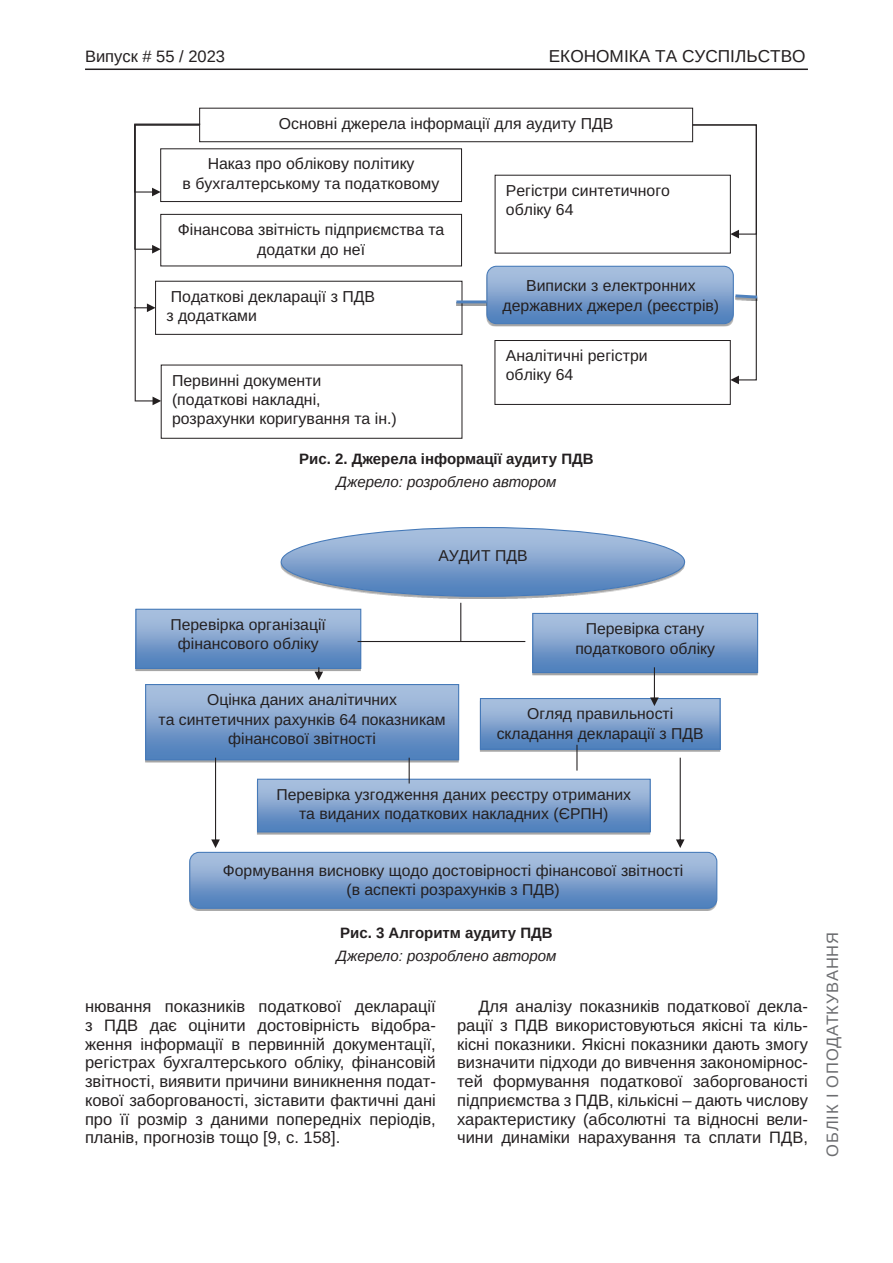
<style>
.page{position:relative;width:893px;height:1263px;background:#fff}
.page>*{position:absolute;margin:0;border:0;box-sizing:border-box;transform-origin:0 0}
.t1{font:17.25px "Arimo";color:#231f20}
.Текст_основной_G{font:16.5px/18.8px "Arimo";color:#231f20;text-align:justify}
.t2{font:16.5px "Arimo";letter-spacing:.05em;color:#6c6d70}
.t3{font:16.5px "Arimo";color:#231f20}
.t4{font:15.9px/19.5px "Arimo Roman";color:#231f20}
.t5{font:15.9px/19.6px "Arimo";color:#231f20;text-align:center}
.t6{font:15.75px/19.6px "Arimo Roman";color:#231f20;text-align:center}
.Рисунок_N{font:700 15px "Arimo";color:#231f20}
.Джерело{font:italic 15px "Arimo";color:#231f20}
</style>
<div class="page">
<hr style="left:85px;top:69px;width:723px;height:1px;background:#231f20">
<div style="left:199px;top:108px;width:494px;height:34px;border:1px solid #231f20"></div>
<div style="left:160px;top:148px;width:302px;height:54px;border:1px solid #231f20"></div>
<div style="left:160px;top:214px;width:302px;height:52px;border:1px solid #231f20"></div>
<div style="left:161px;top:365px;width:301px;height:74px;border:1px solid #231f20"></div>
<img style="left:162px;top:371px;width:300px;height:62px">
<div style="left:495px;top:340px;width:236px;height:65px;border:1px solid #231f20"></div>
<div style="left:155px;top:281px;width:307px;height:54px;border:1px solid #231f20"></div>
<img style="left:456px;top:287px;width:6px;height:42px">
<svg style="left:134px;top:124px;width:66px;height:281px"></svg>
<img style="left:456px;top:303px;width:31px;height:2px">
<hr style="left:456px;top:300px;width:31px;height:3px;background:#4f81bd">
<svg style="left:487px;top:124px;width:271px;height:260px"></svg>
<img style="left:398px;top:596px;width:169px;height:3px">
<svg style="left:281px;top:527px;width:404px;height:69px"></svg>
<img style="left:341px;top:543px;width:284px;height:38px">
<img style="left:135px;top:669px;width:226px;height:2px">
<svg style="left:137px;top:611px;width:222px;height:56px;background:#7ba0cd"></svg>
<div style="left:135px;top:609px;width:226px;height:60px;border:1px solid #4579b8"></div>
<img style="left:136px;top:615px;width:224px;height:48px">
<img style="left:532px;top:673px;width:226px;height:2px">
<svg style="left:534px;top:615px;width:222px;height:56px;background:#7ca0cd"></svg>
<div style="left:532px;top:613px;width:226px;height:60px;border:1px solid #4579b8"></div>
<img style="left:533px;top:619px;width:224px;height:48px">
<svg style="left:147px;top:686px;width:310px;height:72px"></svg>
<div style="left:145px;top:684px;width:314px;height:76px;border:1px solid #4579b8"></div>
<img style="left:146px;top:690px;width:312px;height:64px">
<svg style="left:482px;top:700px;width:237px;height:48px"></svg>
<div style="left:480px;top:698px;width:241px;height:52px;border:1px solid #4579b8"></div>
<img style="left:481px;top:704px;width:238px;height:39px">
<img style="left:189px;top:903px;width:525px;height:8px">
<svg style="left:650px;top:667px;width:9px;height:39px"></svg>
<svg style="left:314px;top:667px;width:9px;height:13px"></svg>
<hr style="left:358px;top:641px;width:167px;height:1px;background:#231f20">
<hr style="left:460px;top:603px;width:1px;height:38px;background:#231f20">
<svg style="left:190px;top:745px;width:527px;height:163px"></svg>
<p class="t3" style="left:85px;top:47px;width:142px">Випуск # 55 / 2023</p>
<p class="t1" style="left:549px;top:47px;width:258px">ЕКОНОМІКА ТА СУСПІЛЬСТВО</p>
<p class="t4" style="left:279px;top:114px;width:336px">Основні джерела інформації для аудиту ПДВ</p>
<p class="t4" style="left:183px;top:154px;width:258px;text-align:center">Наказ про облікову політику<br>в бухгалтерському та податковому</p>
<p class="t4" style="left:178px;top:220px;width:268px;text-align:center">Фінансова звітність підприємства та додатки до неї</p>
<p class="t4" style="left:506px;top:181px;width:166px">Регістри синтетичного обліку 64</p>
<p class="t4" style="left:166px;top:287px;width:210px">Податкові декларації з ПДВ з додатками</p>
<p class="t5" style="left:503px;top:276px;width:218px">Виписки з електронних державних джерел (реєстрів)</p>
<p class="t4" style="left:172px;top:371px;width:226px">Первинні документи (податкові накладні, розрахунки коригування та ін.)</p>
<p class="t4" style="left:506px;top:346px;width:143px">Аналітичні регістри обліку 64</p>
<p class="Рисунок_N" style="left:299px;top:448px;width:296px">Рис. 2. Джерела інформації аудиту ПДВ</p>
<p class="Джерело" style="left:336px;top:472px;width:222px">Джерело: розроблено автором</p>
<p class="t6" style="left:438px;top:546px;width:91px">АУДИТ ПДВ</p>
<p class="t6" style="left:170px;top:615px;width:157px">Перевірка організації фінансового обліку</p>
<p class="t6" style="left:575px;top:619px;width:141px">Перевірка стану податкового обліку</p>
<p class="t6" style="left:158px;top:690px;width:289px">Оцінка даних аналітичних<br>та синтетичних рахунків 64 показникам фінансової звітності</p>
<p class="t6" style="left:497px;top:704px;width:208px">Огляд правильності складання декларації з ПДВ</p>
<p class="t6" style="left:276px;top:785px;width:356px">Перевірка узгодження даних реєстру отриманих та виданих податкових накладних (ЄРПН)</p>
<p class="t6" style="left:223px;top:861px;width:462px">Формування висновку щодо достовірності фінансової звітності (в аспекті розрахунків з ПДВ)</p>
<p class="Рисунок_N" style="left:340px;top:922px;width:214px">Рис. 3 Алгоритм аудиту ПДВ</p>
<p class="Джерело" style="left:336px;top:946px;width:222px">Джерело: розроблено автором</p>
<p class="Текст_основной_G" style="left:85px;top:997px;width:352px">нювання показників податкової декларації з ПДВ дає оцінити достовірність відобра&shy;ження інформації в первинній документації, регістрах бухгалтерського обліку, фінансовій звітності, виявити причини виникнення подат&shy;кової заборгованості, зіставити фактичні дані про її розмір з даними попередніх періодів, планів, прогнозів тощо [9, с. 158].</p>
<p class="Текст_основной_G" style="left:457px;top:997px;width:352px;text-indent:21px">Для аналізу показників податкової декла&shy;рації з ПДВ використовуються якісні та кіль&shy;кісні показники. Якісні показники дають змогу визначити підходи до вивчення закономірнос&shy;тей формування податкової заборгованості підприємства з ПДВ, кількісні – дають числову характеристику (абсолютні та відносні вели&shy;чини динаміки нарахування та сплати ПДВ,</p>
<p class="t2" style="left:823px;top:1157px;width:226px;rotate:-90deg">ОБЛІК І ОПОДАТКУВАННЯ</p>
</div>
